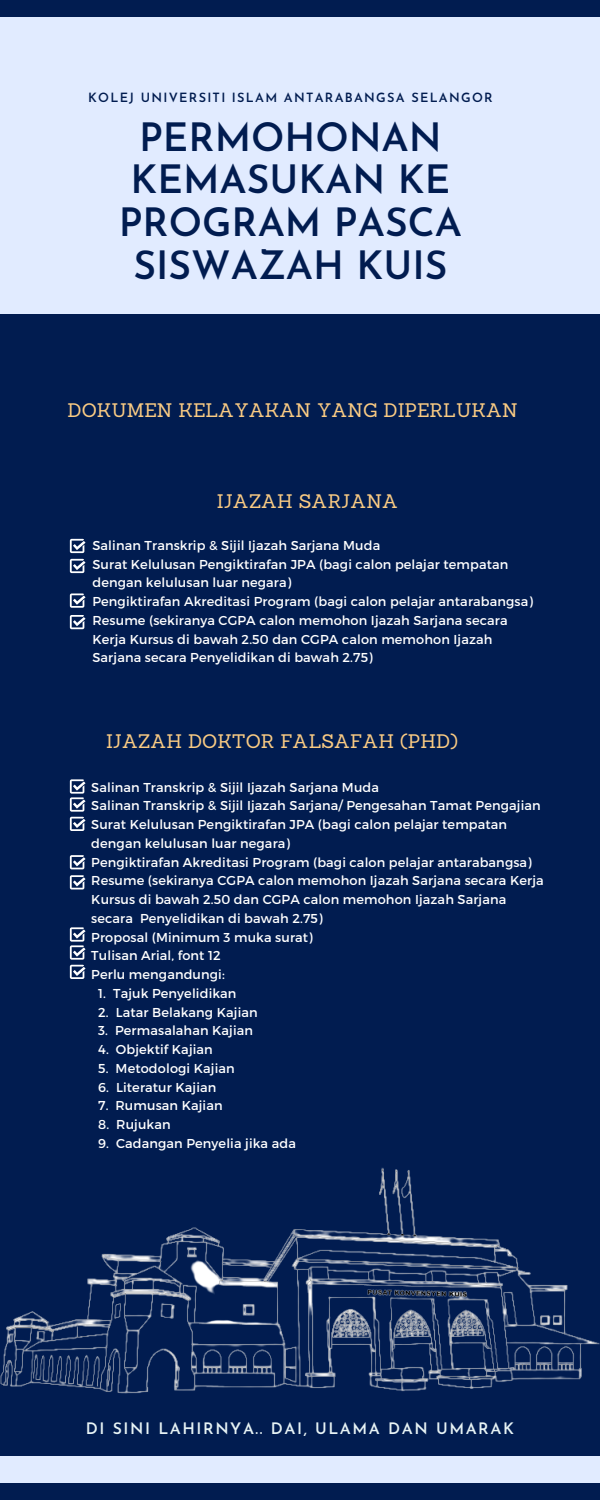
<style>
.page{position:relative;width:600px;height:1500px;background:#011c50}
.page>*{position:absolute;margin:0;border:0;box-sizing:border-box;transform-origin:0 0}
.t1{font:600 39px/42.8px "Josefin Sans";color:#011c50;text-align:center}
.t2{font:19.1px "Sanchez";color:#facb83}
.t3{font:600 15.8px "Josefin Sans";letter-spacing:.1em;color:#e7f3f5}
.t4{font:12.9px "Montserrat";letter-spacing:.01em;color:#fff}
.t5{font:600 12.7px "Josefin Sans";letter-spacing:.1em;color:#011c50}
</style>
<div class="page">
<div style="left:0;top:17px;width:600px;height:297px;background:#e1ebff"></div>
<img style="left:0;top:1167px;width:600px;height:227px">
<div style="left:0;top:1456px;width:600px;height:27px;background:#e1ebff"></div>
<svg style="left:70px;top:539px;width:16px;height:14px"></svg>
<svg style="left:70px;top:559px;width:16px;height:14px"></svg>
<svg style="left:70px;top:593px;width:16px;height:15px"></svg>
<svg style="left:70px;top:615px;width:16px;height:14px"></svg>
<svg style="left:70px;top:779px;width:16px;height:52px"></svg>
<svg style="left:70px;top:855px;width:16px;height:14px"></svg>
<svg style="left:70px;top:875px;width:16px;height:15px"></svg>
<svg style="left:70px;top:927px;width:16px;height:52px"></svg>
<p class="t5" style="left:88px;top:92px;width:406px">KOLEJ UNIVERSITI ISLAM ANTARABANGSA SELANGOR</p>
<p class="t1" style="left:119px;top:119px;width:345px">PERMOHONAN<br>KEMASUKAN KE<br>PROGRAM PASCA<br>SISWAZAH KUIS</p>
<p class="t2" style="left:68px;top:398px;width:452px">DOKUMEN KELAYAKAN YANG DIPERLUKAN</p>
<p class="t2" style="left:217px;top:489px;width:183px">IJAZAH SARJANA</p>
<p class="t4" style="left:92px;top:537px;width:289px">Salinan Transkrip &amp; Sijil Ijazah Sarjana Muda</p>
<p class="t4" style="left:92px;top:556px;width:417px">Surat Kelulusan Pengiktirafan JPA (bagi calon pelajar tempatan</p>
<p class="t4" style="left:92px;top:574px;width:200px">dengan kelulusan luar negara)</p>
<p class="t4" style="left:92px;top:593px;width:442px">Pengiktirafan Akreditasi Program (bagi calon pelajar antarabangsa)</p>
<p class="t4" style="left:92px;top:612px;width:417px">Resume (sekiranya CGPA calon memohon Ijazah Sarjana secara</p>
<p class="t4" style="left:92px;top:631px;width:401px">Kerja Kursus di bawah 2.50 dan CGPA calon memohon Ijazah</p>
<p class="t4" style="left:92px;top:649px;width:282px">Sarjana secara Penyelidikan di bawah 2.75)</p>
<p class="t2" style="left:106px;top:729px;width:353px">IJAZAH DOKTOR FALSAFAH (PHD)</p>
<p class="t4" style="left:91px;top:779px;width:289px">Salinan Transkrip &amp; Sijil Ijazah Sarjana Muda</p>
<p class="t4" style="left:91px;top:797px;width:451px">Salinan Transkrip &amp; Sijil Ijazah Sarjana/ Pengesahan Tamat Pengajian</p>
<p class="t4" style="left:91px;top:816px;width:417px">Surat Kelulusan Pengiktirafan JPA (bagi calon pelajar tempatan</p>
<p class="t4" style="left:91px;top:835px;width:200px">dengan kelulusan luar negara)</p>
<p class="t4" style="left:91px;top:854px;width:442px">Pengiktirafan Akreditasi Program (bagi calon pelajar antarabangsa)</p>
<p class="t4" style="left:91px;top:872px;width:454px">Resume (sekiranya CGPA calon memohon Ijazah Sarjana secara Kerja</p>
<p class="t4" style="left:91px;top:891px;width:417px">Kursus di bawah 2.50 dan CGPA calon memohon Ijazah Sarjana</p>
<p class="t4" style="left:91px;top:910px;width:233px">secara Penyelidikan di bawah 2.75)</p>
<p class="t4" style="left:91px;top:929px;width:223px">Proposal (Minimum 3 muka surat)</p>
<p class="t4" style="left:91px;top:947px;width:131px">Tulisan Arial, font 12</p>
<p class="t4" style="left:91px;top:966px;width:135px">Perlu mengandungi:</p>
<p class="t4" style="left:98px;top:985px;width:140px">1. Tajuk Penyelidikan</p>
<p class="t4" style="left:98px;top:1004px;width:161px">2. Latar Belakang Kajian</p>
<p class="t4" style="left:98px;top:1022px;width:157px">3. Permasalahan Kajian</p>
<p class="t4" style="left:98px;top:1041px;width:116px">4. Objektif Kajian</p>
<p class="t4" style="left:98px;top:1060px;width:138px">5. Metodologi Kajian</p>
<p class="t4" style="left:98px;top:1079px;width:120px">6. Literatur Kajian</p>
<p class="t4" style="left:98px;top:1097px;width:126px">7. Rumusan Kajian</p>
<p class="t4" style="left:98px;top:1116px;width:74px">8. Rujukan</p>
<p class="t4" style="left:98px;top:1135px;width:199px">9. Cadangan Penyelia jika ada</p>
<p class="t3" style="left:86px;top:1423px;width:430px">DI SINI LAHIRNYA.. DAI, ULAMA DAN UMARAK</p>
</div>
